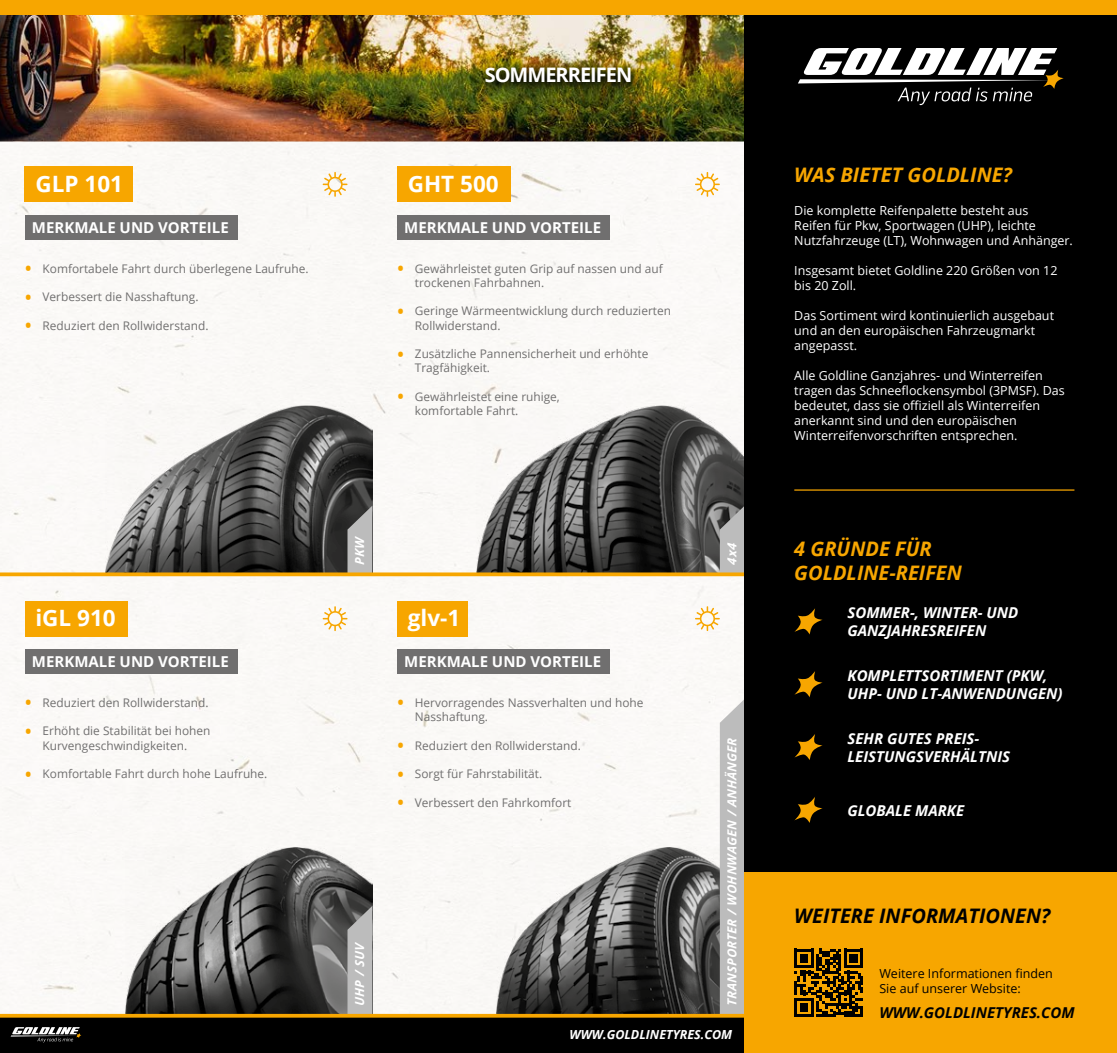
<style>
.page{position:relative;width:1117px;height:1053px;background:#fff}
.page>*{position:absolute;margin:0;border:0;box-sizing:border-box;transform-origin:0 0}
.t1{font:700 22.5px "Open Sans";color:#fff}
.t2{font:italic 700 20px/24px "Open Sans";color:#f7a600}
.t3{font:italic 700 20px "Open Sans";color:#000}
.t4{font:700 20px "Open Sans";letter-spacing:-.05em;color:#fff}
.t5{font:italic 700 15px/18px "Open Sans";color:#fff}
.t6{font:700 15px "Open Sans";color:#fff}
.t7{font:italic 700 15px "Open Sans";color:#000}
.t8{font:12.5px/15px "Open Sans";color:#fff}
.t9{font:italic 700 12.5px "Open Sans";color:#fff}
.t10{font:12.5px/15px "Open Sans";color:#000}
.t11{font:11.88px/14.2px "Open Sans";color:#706f6f}
.s1{font-weight:600;font-size:18.75px;color:#f7a600}
</style>
<div class="page">
<div style="left:0;top:1017px;width:745px;height:35px;background:#000"></div>
<img style="left:0;top:14px;width:744px;height:999px">
<img style="left:105px;top:406px;width:267px;height:166px">
<img style="left:476px;top:406px;width:268px;height:166px">
<img style="left:125px;top:847px;width:247px;height:166px">
<img style="left:496px;top:847px;width:223px;height:166px">
<div style="left:25px;top:215px;width:212px;height:25px;background:#706f6f"></div>
<div style="left:397px;top:215px;width:212px;height:25px;background:#706f6f"></div>
<div style="left:25px;top:649px;width:212px;height:25px;background:#706f6f"></div>
<div style="left:397px;top:649px;width:212px;height:25px;background:#706f6f"></div>
<div style="left:25px;top:167px;width:108px;height:35px;background:#f7a600"></div>
<div style="left:397px;top:167px;width:113px;height:35px;background:#f7a600"></div>
<div style="left:25px;top:601px;width:103px;height:35px;background:#f7a600"></div>
<div style="left:397px;top:601px;width:71px;height:35px;background:#f7a600"></div>
<svg style="left:347px;top:505px;width:25px;height:67px;background:#9f9f9f"></svg>
<svg style="left:719px;top:505px;width:25px;height:67px;background:#a4a4a4"></svg>
<svg style="left:347px;top:905px;width:25px;height:108px;background:#acacac"></svg>
<svg style="left:719px;top:698px;width:25px;height:315px;background:#bdbdbd"></svg>
<svg style="left:322px;top:172px;width:25px;height:25px"></svg>
<svg style="left:694px;top:172px;width:25px;height:25px"></svg>
<svg style="left:322px;top:606px;width:25px;height:25px"></svg>
<svg style="left:694px;top:606px;width:25px;height:25px"></svg>
<svg style="left:0;top:572px;width:744px;height:4px;background:#e69f0d"></svg>
<svg style="left:0;top:1013px;width:744px;height:4px;background:#d89918"></svg>
<svg style="left:11px;top:1027px;width:70px;height:15px"></svg>
<img style="left:477px;top:60px;width:167px;height:36px">
<div style="left:744px;top:11px;width:372px;height:861px;background:#000"></div>
<div style="left:744px;top:872px;width:372px;height:180px;background:#f7a600"></div>
<div style="left:0;top:0;width:1116px;height:14px;background:#f7a600"></div>
<svg style="left:794px;top:608px;width:28px;height:26px"></svg>
<svg style="left:794px;top:671px;width:28px;height:26px"></svg>
<svg style="left:794px;top:734px;width:28px;height:26px"></svg>
<svg style="left:794px;top:797px;width:28px;height:26px"></svg>
<svg style="left:794px;top:948px;width:68px;height:69px"></svg>
<hr style="left:794px;top:489px;width:280px;height:1px;background:#f7a600">
<svg style="left:798px;top:48px;width:265px;height:57px"></svg>
<h2 class="t4" style="left:484px;top:61px;width:149px">SOMMERREIFEN</h2>
<h1 class="t1" style="left:35px;top:167px;width:89px">GLP 101</h1>
<h1 class="t1" style="left:407px;top:167px;width:92px">GHT 500</h1>
<p class="t6" style="left:32px;top:217px;width:198px">MERKMALE UND VORTEILE</p>
<p class="t6" style="left:404px;top:217px;width:198px">MERKMALE UND VORTEILE</p>
<p class="t11" style="left:25px;top:261px;width:285px"><span class="s1">•</span> Komfortabele Fahrt durch überlegene Laufruhe.</p>
<p class="t11" style="left:25px;top:289px;width:175px"><span class="s1">•</span> Verbessert die Nasshaftung.</p>
<p class="t11" style="left:25px;top:318px;width:185px"><span class="s1">•</span> Reduziert den Rollwiderstand.</p>
<p class="t11" style="left:415px;top:261px;width:249px;text-indent:-18px"><span class="s1">•</span> Gewährleistet guten Grip auf nassen und auf trockenen Fahrbahnen.</p>
<p class="t11" style="left:415px;top:303px;width:257px;text-indent:-18px"><span class="s1">•</span> Geringe Wärmeentwicklung durch reduzierten<br>Rollwiderstand.</p>
<p class="t11" style="left:415px;top:346px;width:235px;text-indent:-18px"><span class="s1">•</span> Zusätzliche Pannensicherheit und erhöhte<br>Tragfähigkeit.</p>
<p class="t11" style="left:415px;top:389px;width:146px;text-indent:-18px"><span class="s1">•</span> Gewährleistet eine ruhige, komfortable Fahrt.</p>
<p class="t9" style="left:350px;top:564px;width:30px;rotate:-90deg">PKW</p>
<p class="t9" style="left:723px;top:564px;width:24px;rotate:-90deg">4x4</p>
<h1 class="t1" style="left:35px;top:602px;width:82px">iGL 910</h1>
<h1 class="t1" style="left:407px;top:602px;width:54px">glv-1</h1>
<p class="t6" style="left:32px;top:651px;width:198px">MERKMALE UND VORTEILE</p>
<p class="t6" style="left:404px;top:651px;width:198px">MERKMALE UND VORTEILE</p>
<p class="t11" style="left:25px;top:695px;width:185px"><span class="s1">•</span> Reduziert den Rollwiderstand.</p>
<p class="t11" style="left:25px;top:723px;width:187px;text-align:center"><span class="s1">•</span> Erhöht die Stabilität bei hohen<br>Kurvengeschwindigkeiten.</p>
<p class="t11" style="left:25px;top:766px;width:244px"><span class="s1">•</span> Komfortable Fahrt durch hohe Laufruhe.</p>
<p class="t9" style="left:350px;top:1005px;width:66px;rotate:-90deg">UHP / SUV</p>
<p class="t11" style="left:415px;top:695px;width:230px;text-indent:-18px"><span class="s1">•</span> Hervorragendes Nassverhalten und hohe<br>Nasshaftung.</p>
<p class="t11" style="left:397px;top:737px;width:185px"><span class="s1">•</span> Reduziert den Rollwiderstand.</p>
<p class="t11" style="left:397px;top:766px;width:146px"><span class="s1">•</span> Sorgt für Fahrstabilität.</p>
<p class="t11" style="left:397px;top:794px;width:176px"><span class="s1">•</span> Verbessert den Fahrkomfort</p>
<p class="t9" style="left:723px;top:1005px;width:270px;rotate:-90deg">TRANSPORTER / WOHNWAGEN / ANHÄNGER</p>
<p class="t9" style="left:569px;top:1025px;width:164px">WWW.GOLDLINETYRES.COM</p>
<h2 class="t2" style="left:794px;top:162px;width:219px">WAS BIETET GOLDLINE?</h2>
<p class="t8" style="left:794px;top:202px;width:280px">Die komplette Reifenpalette besteht aus<br>Reifen für Pkw, Sportwagen (UHP), leichte<br>Nutzfahrzeuge (LT), Wohnwagen und Anhänger.</p>
<p class="t8" style="left:794px;top:262px;width:265px">Insgesamt bietet Goldline 220 Größen von 12 bis 20 Zoll.</p>
<p class="t8" style="left:794px;top:307px;width:261px">Das Sortiment wird kontinuierlich ausgebaut und an den europäischen Fahrzeugmarkt angepasst.</p>
<p class="t8" style="left:794px;top:367px;width:272px">Alle Goldline Ganzjahres- und Winterreifen tragen das Schneeflockensymbol (3PMSF). Das bedeutet, dass sie offiziell als Winterreifen anerkannt sind und den europäischen Winterreifenvorschriften entsprechen.</p>
<h2 class="t2" style="left:794px;top:536px;width:169px">4 GRÜNDE FÜR<br>GOLDLINE-REIFEN</h2>
<p class="t5" style="left:847px;top:603px;width:172px">SOMMER-, WINTER- UND<br>GANZJAHRESREIFEN</p>
<p class="t5" style="left:847px;top:666px;width:216px">KOMPLETTSORTIMENT (PKW,<br>UHP- UND LT-ANWENDUNGEN)</p>
<p class="t5" style="left:847px;top:728px;width:164px">SEHR GUTES PREIS-<br>LEISTUNGSVERHÄLTNIS</p>
<p class="t5" style="left:847px;top:800px;width:118px">GLOBALE MARKE</p>
<h2 class="t3" style="left:794px;top:901px;width:257px">WEITERE INFORMATIONEN?</h2>
<p class="t10" style="left:879px;top:965px;width:175px">Weitere Informationen finden<br>Sie auf unserer Website:</p>
<p class="t7" style="left:879px;top:1001px;width:197px">WWW.GOLDLINETYRES.COM</p>
</div>
